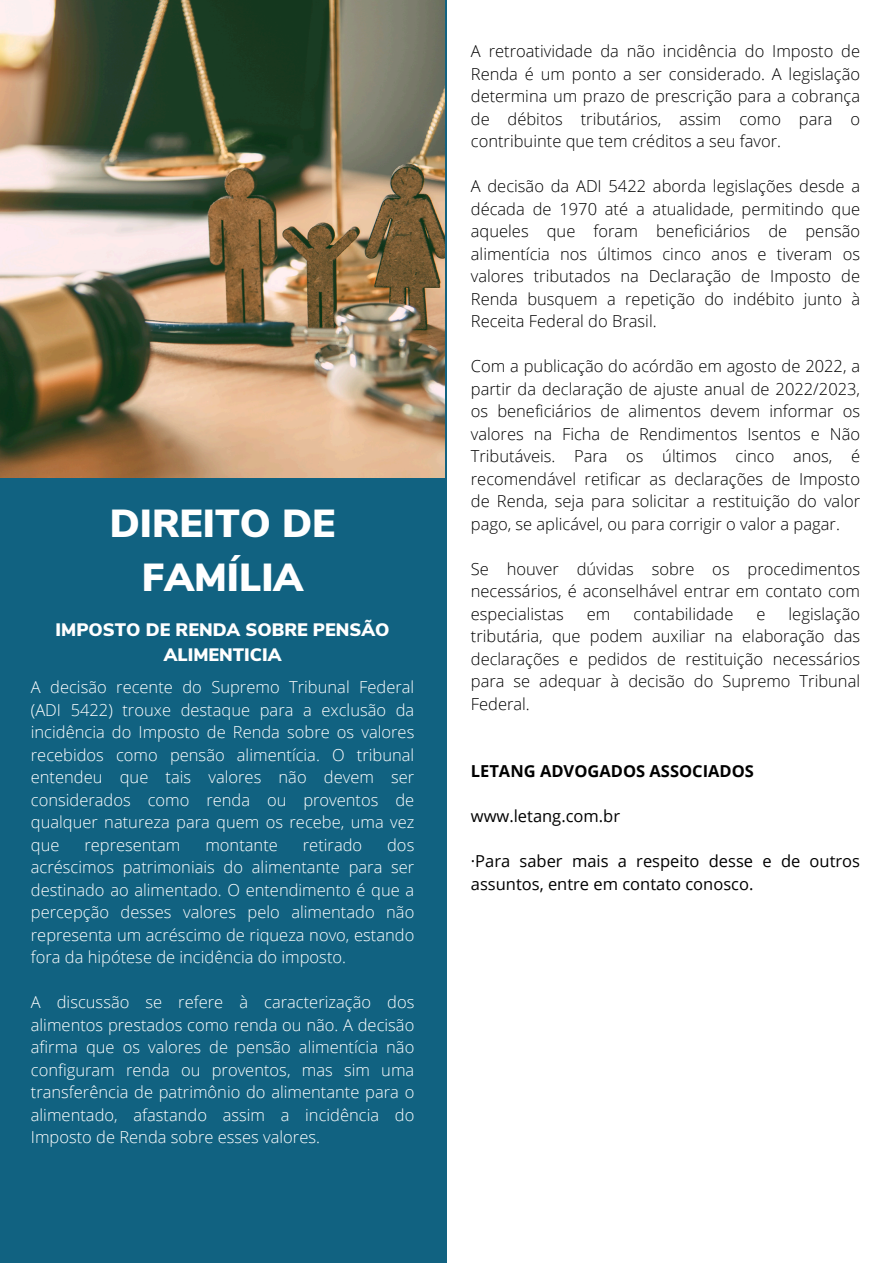
<style>
.page{position:relative;width:894px;height:1264px;background:#fff}
.page>*{position:absolute;margin:0;border:0;box-sizing:border-box;transform-origin:0 0}
.t1{font:900 39px/54px "Nunito Sans";color:#fff;text-align:center}
.t2{font:900 18px/24.8px "Nunito Sans";color:#fff;text-align:center}
.t3{font:300 16.5px/22.5px "Open Sans";color:#000;text-align:justify}
.t4{font:300 16.5px/22.5px "Open Sans";color:#fff;text-align:justify}
.t5{font:16.5px/22.5px "Open Sans";color:#000}
.t6{font:700 16.5px "Open Sans";color:#000}
</style>
<div class="page">
<div style="left:0;top:0;width:446px;height:1262px;background:#116281"></div>
<img style="left:0;top:0;width:444px;height:477px">
<p class="t1" style="left:110px;top:497px;width:227px">DIREITO DE<br>FAMÍLIA</p>
<h1 class="t2" style="left:56px;top:618px;width:335px">IMPOSTO DE RENDA SOBRE PENSÃO<br>ALIMENTICIA</h1>
<p class="t4" style="left:31px;top:675px;width:385px">A decisão recente do Supremo Tribunal Federal (ADI 5422) trouxe destaque para a exclusão da incidência do Imposto de Renda sobre os valores recebidos como pensão alimentícia. O tribunal entendeu que tais valores não devem ser considerados como renda ou proventos de qualquer natureza para quem os recebe, uma vez que</p>
<p class="t4" style="left:31px;top:833px;width:385px;text-indent:356px">dos acréscimos patrimoniais do alimentante para ser destinado ao alimentado. O entendimento é que a percepção desses valores pelo alimentado não representa um acréscimo de riqueza novo, estando fora da hipótese de incidência do imposto.</p>
<p class="t4" style="left:31px;top:990px;width:385px">A discussão se refere à caracterização dos alimentos prestados como renda ou não. A decisão afirma que os valores de pensão alimentícia não configuram renda ou proventos, mas sim uma transferência de patrimônio do alimentante para o alimentado, afastando assim a incidência do Imposto de Renda sobre esses valores.</p>
<p class="t4" style="left:84px;top:833px;width:98px">representam</p>
<p class="t4" style="left:205px;top:833px;width:74px">montante</p>
<p class="t4" style="left:303px;top:833px;width:61px">retirado</p>
<p class="t3" style="left:470px;top:39px;width:390px">A retroatividade da não incidência do Imposto de Renda é um ponto a ser considerado. A legislação determina um prazo de prescrição para a cobrança de débitos tributários, assim como para o contribuinte que tem créditos a seu favor.</p>
<p class="t3" style="left:470px;top:174px;width:390px">A decisão da ADI 5422 aborda legislações desde a década de 1970 até a atualidade, permitindo que aqueles que foram beneficiários de pensão alimentícia nos últimos cinco anos e tiveram os valores tributados na Declaração de Imposto de Renda busquem a repetição do indébito junto à Receita Federal do Brasil.</p>
<p class="t3" style="left:470px;top:354px;width:390px">Com a publicação do acórdão em agosto de 2022, a partir da declaração de ajuste anual de 2022/2023, os beneficiários de alimentos devem informar os valores na Ficha de Rendimentos Isentos e Não Tributáveis. Para os últimos cinco anos, é recomendável retificar as declarações de Imposto de Renda, seja para solicitar a restituição do valor pago, se aplicável, ou para corrigir o valor a pagar.</p>
<p class="t3" style="left:470px;top:557px;width:390px">Se houver dúvidas sobre os procedimentos necessários, é aconselhável entrar em contato com especialistas</p>
<p class="t3" style="left:470px;top:602px;width:390px;text-indent:317px">legislação tributária, que podem auxiliar na elaboração das declarações e pedidos de restituição necessários para se adequar à decisão do Supremo Tribunal Federal.</p>
<p class="t3" style="left:586px;top:602px;width:25px">em</p>
<p class="t3" style="left:633px;top:602px;width:101px">contabilidade</p>
<p class="t3" style="left:756px;top:602px;width:11px">e</p>
<p class="t6" style="left:470px;top:759px;width:284px">LETANG ADVOGADOS ASSOCIADOS</p>
<h2 class="t5" style="left:470px;top:804px;width:151px">www.letang.com.br</h2>
<p class="t5" style="left:470px;top:849px;width:390px">·Para saber mais a respeito desse e de outros assuntos, entre em contato conosco.</p>
</div>
